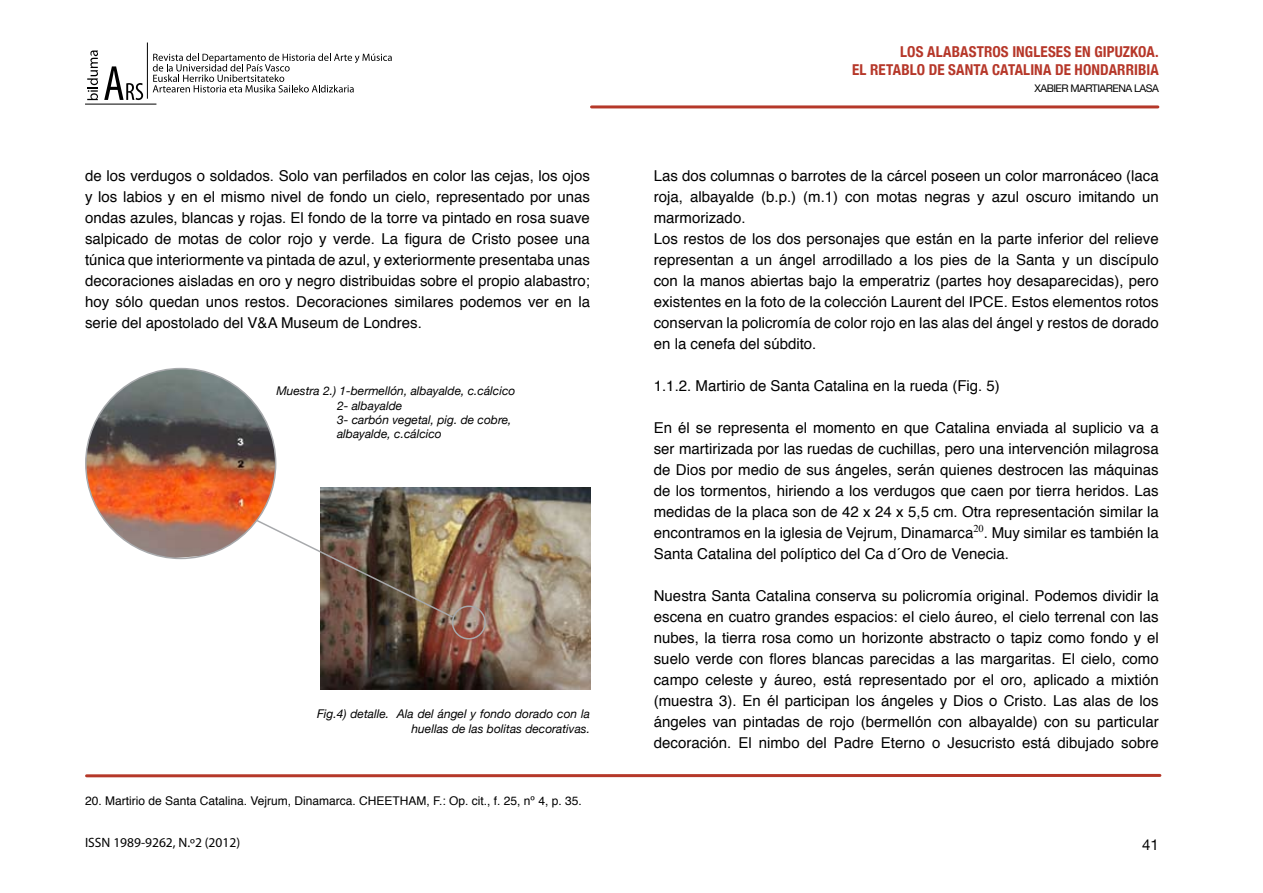
<style>
.page{position:relative;width:1263px;height:893px;background:#fff}
.page>*{position:absolute;margin:0;border:0;box-sizing:border-box;transform-origin:0 0}
.t1{font:15px/21px "Helvetica";color:#000;text-align:justify}
.t2{font:700 condensed 15px/18px "Helvetica Neue";letter-spacing:.01em;color:#b63729;text-align:right}
.t3{font:15px "Helvetica Neue";color:#000}
.t4{font:13.5px "Myriad Pro";color:#000}
.t5{font:italic 12px/14.4px "Helvetica Neue";color:#000;text-align:right}
.t6{font:12px "Helvetica";color:#000}
.t7{font:10.5px "Helvetica Neue";letter-spacing:-.05em;color:#000}
</style>
<div class="page">
<svg style="left:104px;top:66px;width:39px;height:34px"></svg>
<svg style="left:87px;top:50px;width:11px;height:50px"></svg>
<hr style="left:85px;top:104px;width:71px;height:1px;background:#000">
<svg style="left:153px;top:53px;width:239px;height:39px"></svg>
<hr style="left:147px;top:43px;width:1px;height:56px;background:#000">
<hr style="left:591px;top:105px;width:567px;height:3px;background:#b53829">
<hr style="left:87px;top:774px;width:1073px;height:3px;background:#b53829">
<img style="left:320px;top:487px;width:270px;height:203px">
<img style="left:86px;top:369px;width:190px;height:189px">
<img style="left:255px;top:518px;width:200px;height:101px">
<div style="left:452px;top:605px;width:34px;height:34px;border:2px solid #a7a9ac;border-radius:50%"></div>
<p class="t2" style="left:852px;top:42px;width:308px">LOS ALABASTROS INGLESES EN GIPUZKOA.<br>EL RETABLO DE SANTA CATALINA DE HONDARRIBIA</p>
<p class="t7" style="left:1034px;top:82px;width:126px">XABIER MARTIARENA LASA</p>
<p class="t1" style="left:85px;top:166px;width:506px">de los verdugos o soldados. Solo van perfilados en color las cejas, los ojos y los labios y en el mismo nivel de fondo un cielo, representado por unas ondas azules, blancas y rojas. El fondo de la torre va pintado en rosa suave salpicado de motas de color rojo y verde. La figura de Cristo posee una túnica que interiormente va pintada de azul, y exteriormente presentaba unas decoraciones aisladas en oro y negro distribuidas sobre el propio alabastro; hoy sólo quedan unos restos. Decoraciones similares podemos ver en la serie del apostolado del V&amp;A Museum de Londres.</p>
<p class="t1" style="left:654px;top:166px;width:506px;text-align:left">Las dos columnas o barrotes de la cárcel poseen un color marronáceo (laca roja, albayalde (b.p.) (m.1) con motas negras y azul oscuro imitando un marmorizado.<br>Los restos de los dos personajes que están en la parte inferior del relieve representan a un ángel arrodillado a los pies de la Santa y un discípulo con la manos abiertas bajo la emperatriz (partes hoy desaparecidas), pero existentes en la foto de la colección Laurent del IPCE. Estos elementos rotos conservan la policromía de color rojo en las alas del ángel y restos de dorado en la cenefa del súbdito.</p>
<p class="t1" style="left:654px;top:376px;width:347px">1.1.2. Martirio de Santa Catalina en la rueda (Fig. 5)</p>
<p class="t1" style="left:654px;top:418px;width:506px">En él se representa el momento en que Catalina enviada al suplicio va a ser martirizada por las ruedas de cuchillas, pero una intervención milagrosa de Dios por medio de sus ángeles, serán quienes destrocen las máquinas de los tormentos, hiriendo a los verdugos que caen por tierra heridos. Las medidas de la placa son de 42 x 24 x 5,5 cm. Otra representación similar la encontramos en la iglesia de Vejrum, Dinamarca<sup>20</sup>. Muy similar es también la Santa Catalina del políptico del Ca d´Oro de Venecia.</p>
<p class="t1" style="left:654px;top:586px;width:506px">Nuestra Santa Catalina conserva su policromía original. Podemos dividir la escena en cuatro grandes espacios: el cielo áureo, el cielo terrenal con las nubes, la tierra rosa como un horizonte abstracto o tapiz como fondo y el suelo verde con flores blancas parecidas a las margaritas. El cielo, como campo celeste y áureo, está representado por el oro, aplicado a mixtión (muestra 3). En él participan los ángeles y Dios o Cristo. Las alas de los ángeles van pintadas de rojo (bermellón con albayalde) con su particular decoración. El nimbo del Padre Eterno o Jesucristo está dibujado sobre</p>
<p class="t5" style="left:337px;top:384px;width:180px;text-align:left;text-indent:-61px">Muestra 2.) 1-bermellón, albayalde, c.cálcico<br>2- albayalde<br>3- carbón vegetal, pig. de cobre, albayalde, c.cálcico</p>
<p class="t5" style="left:317px;top:707px;width:275px">Fig.4) detalle. Ala del ángel y fondo dorado con la huellas de las bolitas decorativas.</p>
<p class="t6" style="left:85px;top:791px;width:498px">20. Martirio de Santa Catalina. Vejrum, Dinamarca. CHEETHAM, F.: Op. cit., f. 25, nº 4, p. 35.</p>
<p class="t4" style="left:85px;top:835px;width:157px">ISSN 1989-9262, N.º2 (2012)</p>
<p class="t3" style="left:1142px;top:836px;width:18px">41</p>
</div>
